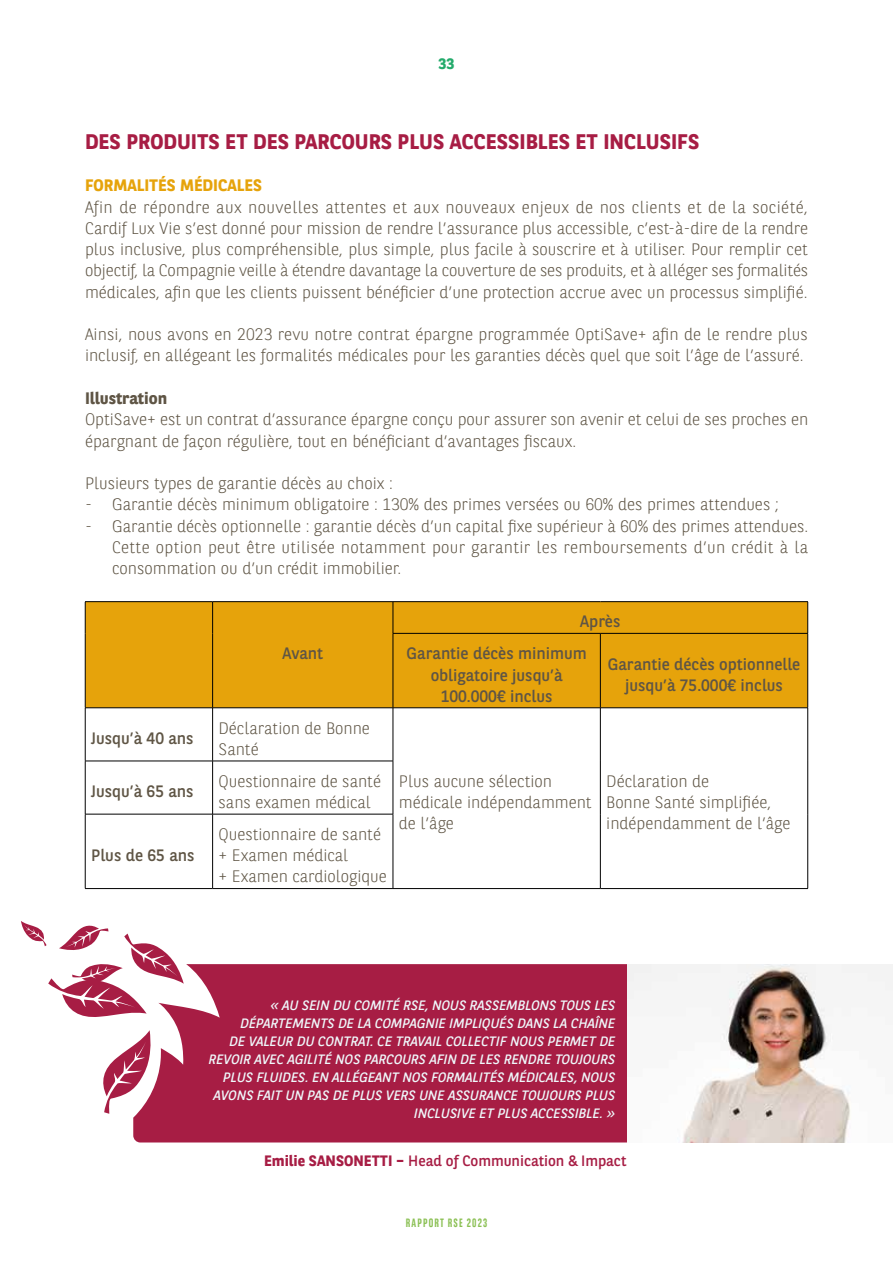
<style>
.page{position:relative;width:893px;height:1276px;background:#fff}
.page>*{position:absolute;margin:0;border:0;box-sizing:border-box;transform-origin:0 0}
.t1{font:700 21px "BNPP Sans";color:#a71d44}
.t2{font:300 16.5px/21.3px "BNPP Sans";color:#5f5545}
.t3{font:16.5px/21.3px "BNPP Sans";color:#5f5545;text-align:center}
.t4{font:700 16.5px "BNPP Sans";color:#e6a30b}
.t5{font:700 16.5px "BNPP Sans";color:#5f5545}
.t6{font:15px "BNPP Sans";color:#a71d44}
.t7{font:700 15px "BNPP Sans";color:#24ab6c}
.t8{font:italic 13.5px/18px "BNPP Sans";color:#eff8fb;text-align:right}
.t9{font:700 12px "BNPP Sans Condensed";letter-spacing:.1em;color:#8bc054}
.s1{font-weight:700}
</style>
<div class="page">
<div style="left:86px;top:602px;width:721px;height:105px;background:#e6a30b"></div>
<hr style="left:85px;top:601px;width:128px;height:1px;background:#000">
<hr style="left:85px;top:602px;width:1px;height:31px;background:#000">
<hr style="left:213px;top:601px;width:180px;height:1px;background:#000">
<hr style="left:212px;top:602px;width:1px;height:31px;background:#000">
<hr style="left:85px;top:633px;width:1px;height:74px;background:#000">
<hr style="left:212px;top:633px;width:1px;height:74px;background:#000">
<hr style="left:393px;top:601px;width:207px;height:1px;background:#000">
<hr style="left:393px;top:602px;width:1px;height:31px;background:#000">
<hr style="left:600px;top:601px;width:208px;height:1px;background:#000">
<hr style="left:807px;top:602px;width:1px;height:31px;background:#000">
<hr style="left:393px;top:633px;width:207px;height:1px;background:#000">
<hr style="left:393px;top:633px;width:1px;height:74px;background:#000">
<hr style="left:600px;top:633px;width:208px;height:1px;background:#000">
<hr style="left:600px;top:633px;width:1px;height:74px;background:#000">
<hr style="left:807px;top:633px;width:1px;height:74px;background:#000">
<hr style="left:85px;top:707px;width:128px;height:1px;background:#000">
<hr style="left:85px;top:708px;width:1px;height:53px;background:#000">
<hr style="left:213px;top:707px;width:180px;height:1px;background:#000">
<hr style="left:212px;top:708px;width:1px;height:53px;background:#000">
<hr style="left:393px;top:707px;width:207px;height:1px;background:#000">
<hr style="left:393px;top:708px;width:1px;height:53px;background:#000">
<hr style="left:600px;top:707px;width:208px;height:1px;background:#000">
<hr style="left:600px;top:708px;width:1px;height:53px;background:#000">
<hr style="left:807px;top:708px;width:1px;height:53px;background:#000">
<hr style="left:600px;top:761px;width:1px;height:53px;background:#000">
<hr style="left:807px;top:761px;width:1px;height:53px;background:#000">
<hr style="left:600px;top:814px;width:1px;height:74px;background:#000">
<hr style="left:807px;top:814px;width:1px;height:74px;background:#000">
<hr style="left:393px;top:888px;width:207px;height:1px;background:#000">
<hr style="left:600px;top:888px;width:208px;height:1px;background:#000">
<hr style="left:85px;top:760px;width:128px;height:1px;background:#000">
<hr style="left:85px;top:761px;width:1px;height:53px;background:#000">
<hr style="left:213px;top:760px;width:180px;height:1px;background:#000">
<hr style="left:212px;top:761px;width:1px;height:53px;background:#000">
<hr style="left:393px;top:761px;width:1px;height:53px;background:#000">
<hr style="left:85px;top:814px;width:128px;height:1px;background:#000">
<hr style="left:85px;top:814px;width:1px;height:74px;background:#000">
<hr style="left:213px;top:814px;width:180px;height:1px;background:#000">
<hr style="left:212px;top:814px;width:1px;height:74px;background:#000">
<hr style="left:393px;top:814px;width:1px;height:74px;background:#000">
<hr style="left:85px;top:888px;width:128px;height:1px;background:#000">
<hr style="left:213px;top:888px;width:180px;height:1px;background:#000">
<div style="left:133px;top:964px;width:494px;height:178px;background:#a71d44"></div>
<svg style="left:103px;top:1030px;width:48px;height:83px"></svg>
<svg style="left:21px;top:921px;width:163px;height:97px"></svg>
<img style="left:627px;top:964px;width:266px;height:178px">
<p class="t7" style="left:439px;top:54px;width:17px">33</p>
<p class="t1" style="left:85px;top:127px;width:616px">DES PRODUITS ET DES PARCOURS PLUS ACCESSIBLES ET INCLUSIFS</p>
<p class="t4" style="left:85px;top:174px;width:179px">FORMALITÉS MÉDICALES</p>
<p class="t2" style="left:85px;top:195px;width:725px;text-align:justify">Afin de répondre aux nouvelles attentes et aux nouveaux enjeux de nos clients et de la société, Cardif Lux Vie s’est donné pour mission de rendre l’assurance plus accessible, c’est-à-dire de la rendre plus inclusive, plus compréhensible, plus simple, plus facile à souscrire et à utiliser. Pour remplir cet objectif, la Compagnie veille à étendre davantage la couverture de ses produits, et à alléger ses formalités médicales, afin que les clients puissent bénéficier d’une protection accrue avec un processus simplifié.</p>
<p class="t2" style="left:85px;top:323px;width:724px">Ainsi, nous avons en 2023 revu notre contrat épargne programmée OptiSave+ afin de le rendre plus inclusif, en allégeant les formalités médicales pour les garanties décès quel que soit l’âge de l’assuré.</p>
<p class="t5" style="left:85px;top:387px;width:84px">Illustration</p>
<p class="t2" style="left:85px;top:408px;width:725px">OptiSave+ est un contrat d’assurance épargne conçu pour assurer son avenir et celui de ses proches en épargnant de façon régulière, tout en bénéficiant d’avantages fiscaux.</p>
<p class="t2" style="left:85px;top:472px;width:309px">Plusieurs types de garantie décès au choix :</p>
<p class="t2" style="left:85px;top:493px;width:695px">- Garantie décès minimum obligatoire : 130% des primes versées ou 60% des primes attendues ;</p>
<p class="t2" style="left:112px;top:514px;width:698px;text-align:justify;text-indent:-27px">- Garantie décès optionnelle : garantie décès d’un capital fixe supérieur à 60% des primes attendues.<br>Cette option peut être utilisée notamment pour garantir les remboursements d’un crédit à la consommation ou d’un crédit immobilier.</p>
<p class="t3" style="left:282px;top:642px;width:42px">Avant</p>
<p class="t3" style="left:91px;top:727px;width:104px">Jusqu’à 40 ans</p>
<p class="t2" style="left:219px;top:716px;width:153px">Déclaration de Bonne<br>Santé</p>
<p class="t3" style="left:91px;top:780px;width:104px">Jusqu’à 65 ans</p>
<p class="t2" style="left:219px;top:769px;width:164px">Questionnaire de santé sans examen médical</p>
<p class="t3" style="left:91px;top:844px;width:105px">Plus de 65 ans</p>
<p class="t2" style="left:219px;top:823px;width:170px">Questionnaire de santé + Examen médical<br>+ Examen cardiologique</p>
<p class="t3" style="left:407px;top:605px;width:215px;line-height:32px;text-align:left;text-indent:174px">Après<br>Garantie décès minimum</p>
<p class="t3" style="left:431px;top:663px;width:133px">obligatoire jusqu’à<br>100.000€ inclus</p>
<p class="t3" style="left:608px;top:653px;width:194px">Garantie décès optionnelle jusqu’à 75.000€ inclus</p>
<p class="t2" style="left:399px;top:769px;width:194px">Plus aucune sélection médicale indépendamment de l’âge</p>
<p class="t2" style="left:606px;top:769px;width:186px">Déclaration de<br>Bonne Santé simplifiée, indépendamment de l’âge</p>
<p class="t8" style="left:209px;top:995px;width:408px">« AU SEIN DU COMITÉ RSE, NOUS RASSEMBLONS TOUS LES DÉPARTEMENTS DE LA COMPAGNIE IMPLIQUÉS DANS LA CHAÎNE<br>DE VALEUR DU CONTRAT. CE TRAVAIL COLLECTIF NOUS PERMET DE REVOIR AVEC AGILITÉ NOS PARCOURS AFIN DE LES RENDRE TOUJOURS PLUS FLUIDES. EN ALLÉGEANT NOS FORMALITÉS MÉDICALES, NOUS AVONS FAIT UN PAS DE PLUS VERS UNE ASSURANCE TOUJOURS PLUS INCLUSIVE ET PLUS ACCESSIBLE. »</p>
<p class="t6" style="left:264px;top:1150px;width:364px"><span class="s1">Emilie SANSONETTI –</span> Head of Communication &amp; Impact</p>
<p class="t9" style="left:406px;top:1216px;width:83px">RAPPORT RSE 2023</p>
</div>
